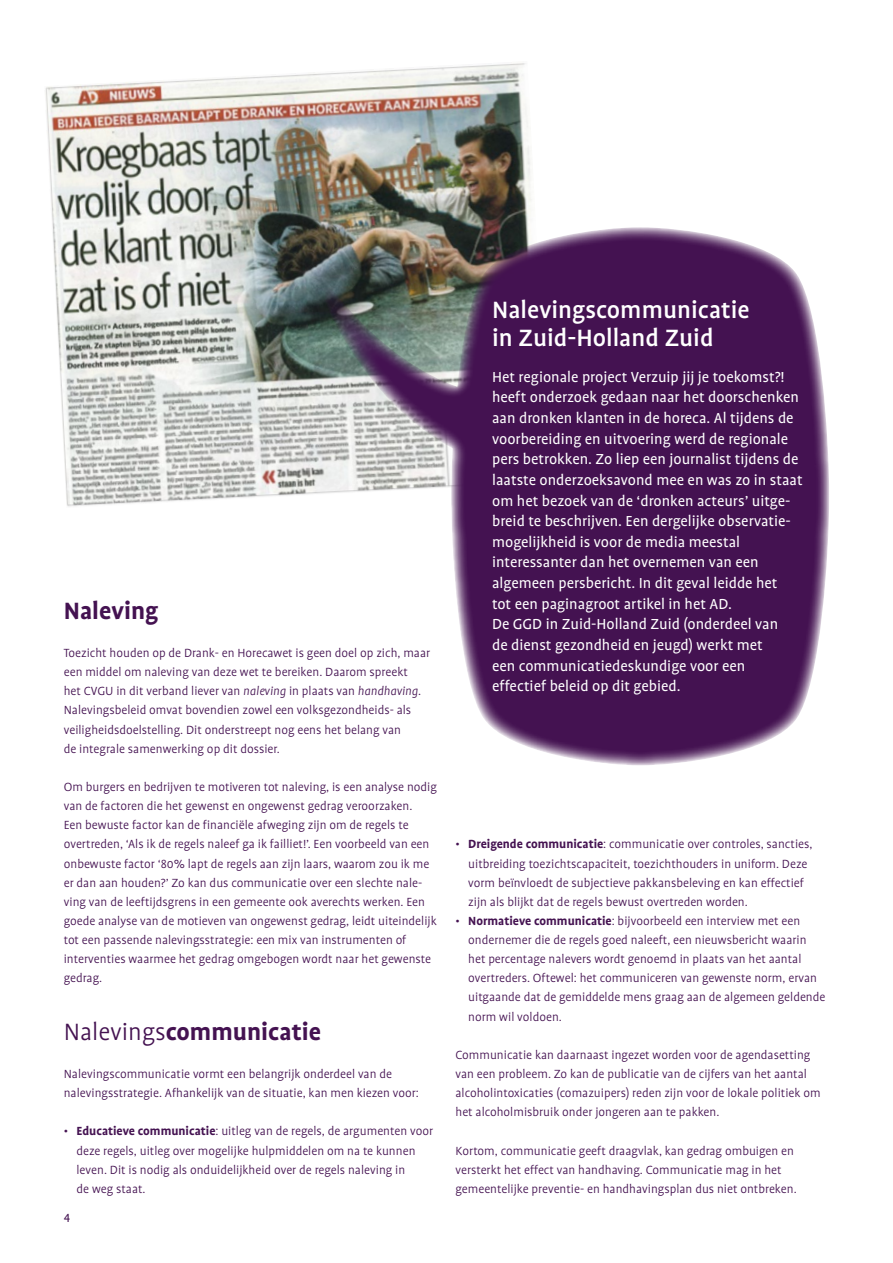
<style>
.page{position:relative;width:893px;height:1263px;background:#fff}
.page>*{position:absolute;margin:0;border:0;box-sizing:border-box;transform-origin:0 0}
.Kader_kop{font:500 27px/28.5px "Profile";color:#fff}
.Paragraaf_kop{font:700 27px "Profile";color:#441251}
.Ballon_brood{font:16.65px/20.7px "Profile";color:#fff}
.Broodtekst{font:300 13.5px/19.2px "Profile";color:#441251}
.Broodtekst_opsom{font:300 13.5px/19.2px "Profile";color:#441251}
.t1{font:13.5px "Profile NO";color:#441251}
.s1{font-style:italic}
.s2{font-weight:300}
.s3{font-weight:700}
</style>
<div class="page">
<img style="left:45px;top:63px;width:487px;height:444px">
<svg style="left:324px;top:227px;width:505px;height:538px;fill:#441251"></svg>
<p class="Paragraaf_kop" style="left:64px;top:596px;width:96px">Naleving</p>
<p class="Broodtekst" style="left:64px;top:643px;width:368px">Toezicht houden op de Drank- en Horecawet is geen doel op zich, maar een middel om naleving van deze wet te bereiken. Daarom spreekt<br>het CVGU in dit verband liever van <span class="s1">naleving</span> in plaats van <span class="s1">handhaving</span>.<br>Nalevingsbeleid omvat bovendien zowel een volksgezondheids- als veiligheidsdoelstelling. Dit onderstreept nog eens het belang van<br>de integrale samenwerking op dit dossier.</p>
<p class="Broodtekst" style="left:64px;top:777px;width:375px">Om burgers en bedrijven te motiveren tot naleving, is een analyse nodig van de factoren die het gewenst en ongewenst gedrag veroorzaken.<br>Een bewuste factor kan de financiële afweging zijn om de regels te overtreden, ‘Als ik de regels naleef ga ik failliet!’. Een voorbeeld van een onbewuste factor ‘80% lapt de regels aan zijn laars, waarom zou ik me er dan aan houden?’ Zo kan dus communicatie over een slechte nale&shy;ving van de leeftijdsgrens in een gemeente ook averechts werken. Een goede analyse van de motieven van ongewenst gedrag, leidt uiteindelijk tot een passende nalevingsstrategie: een mix van instrumenten of interventies waarmee het gedrag omgebogen wordt naar het gewenste gedrag.</p>
<p class="Paragraaf_kop" style="left:64px;top:1017px;width:259px"><span class="s2">Nalevings</span>communicatie</p>
<p class="Broodtekst" style="left:64px;top:1064px;width:357px">Nalevingscommunicatie vormt een belangrijk onderdeel van de nalevingsstrategie. Afhankelijk van de situatie, kan men kiezen voor:</p>
<p class="Broodtekst_opsom" style="left:77px;top:1122px;width:358px;text-indent:-13px">• <span class="s3">Educatieve communicatie</span>: uitleg van de regels, de argumenten voor deze regels, uitleg over mogelijke hulpmiddelen om na te kunnen leven. Dit is nodig als onduidelijkheid over de regels naleving in<br>de weg staat.</p>
<p class="t1" style="left:64px;top:1212px;width:8px">4</p>
<p class="Kader_kop" style="left:492px;top:295px;width:259px">Nalevingscommunicatie in Zuid-Holland Zuid</p>
<p class="Ballon_brood" style="left:492px;top:366px;width:312px">Het regionale project Verzuip jij je toekomst?! heeft onderzoek gedaan naar het doorschenken aan dronken klanten in de horeca. Al tijdens de voorbereiding en uitvoering werd de regionale pers betrokken. Zo liep een journalist tijdens de laatste onderzoeksavond mee en was zo in staat om het bezoek van de ‘dronken acteurs’ uitge&shy;breid te beschrijven. Een dergelijke observatie&shy;mogelijkheid is voor de media meestal interessanter dan het overnemen van een algemeen persbericht. In dit geval leidde het<br>tot een paginagroot artikel in het AD.</p>
<p class="Ballon_brood" style="left:492px;top:614px;width:288px">De GGD in Zuid-Holland Zuid (onderdeel van de dienst gezondheid en jeugd) werkt met een communicatiedeskundige voor een effectief beleid op dit gebied.</p>
<p class="Broodtekst_opsom" style="left:468px;top:835px;width:346px;text-indent:-13px">• <span class="s3">Dreigende communicatie</span>: communicatie over controles, sancties, uitbreiding toezichtscapaciteit, toezichthouders in uniform. Deze vorm beïnvloedt de subjectieve pakkansbeleving en kan effectief zijn als blijkt dat de regels bewust overtreden worden.</p>
<p class="Broodtekst_opsom" style="left:468px;top:911px;width:359px;text-indent:-13px">• <span class="s3">Normatieve communicatie</span>: bijvoorbeeld een interview met een ondernemer die de regels goed naleeft, een nieuwsbericht waarin het percentage nalevers wordt genoemd in plaats van het aantal overtreders. Oftewel: het communiceren van gewenste norm, ervan uitgaande dat de gemiddelde mens graag aan de algemeen geldende norm wil voldoen.</p>
<p class="Broodtekst" style="left:455px;top:1045px;width:367px">Communicatie kan daarnaast ingezet worden voor de agendasetting van een probleem. Zo kan de publicatie van de cijfers van het aantal alcoholintoxicaties (comazuipers) reden zijn voor de lokale politiek om het alcoholmisbruik onder jongeren aan te pakken.</p>
<p class="Broodtekst" style="left:455px;top:1141px;width:343px">Kortom, communicatie geeft draagvlak, kan gedrag ombuigen en versterkt het effect van handhaving. Communicatie mag in het gemeentelijke preventie- en handhavingsplan dus niet ontbreken.</p>
</div>
